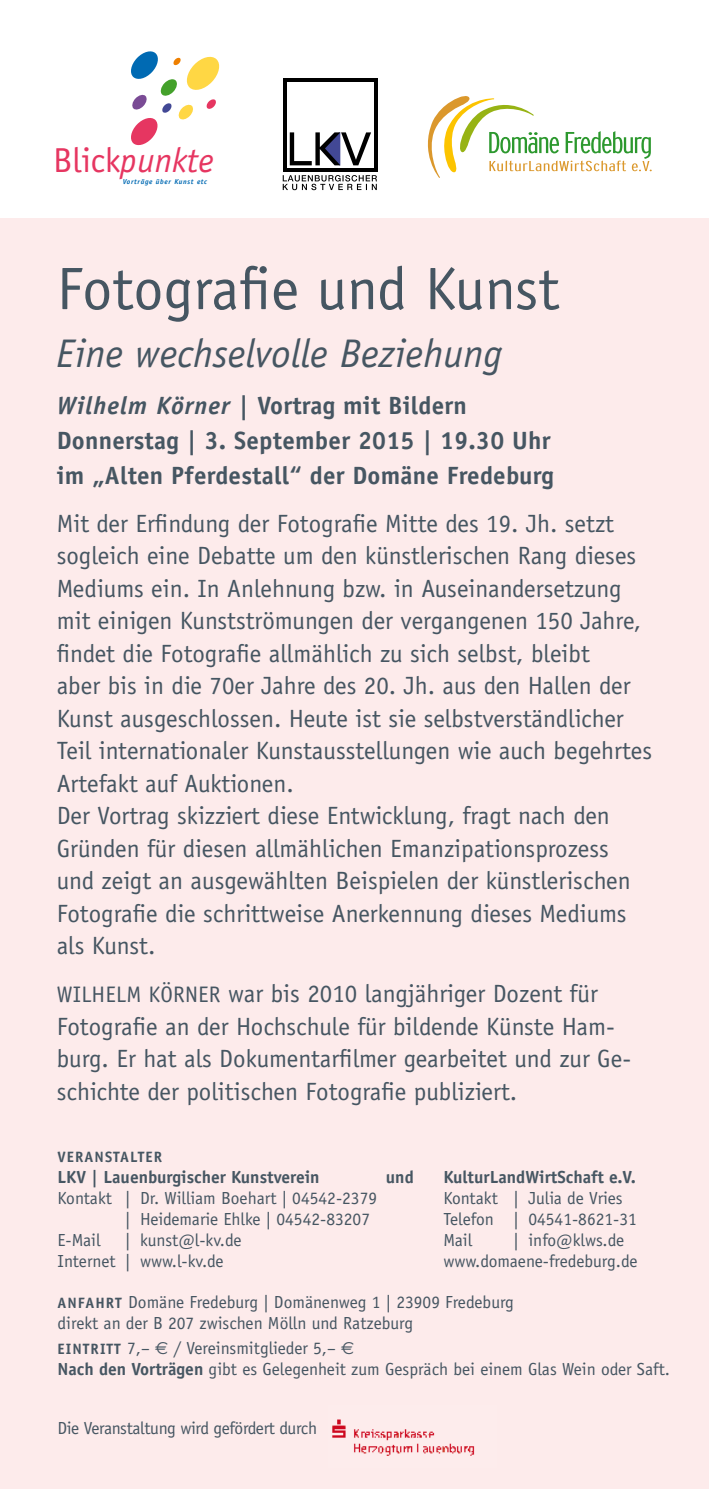
<style>
.page{position:relative;width:709px;height:1489px;background:#fff}
.page>*{position:absolute;margin:0;border:0;box-sizing:border-box;transform-origin:0 0}
.t1{font:60px "Officina Sans";color:#465662}
.t2{font:italic 40px "Officina Sans";color:#465662}
.t3{font:italic 34.75px "Officina Sans";color:#e63661}
.t4{font:25px/32.5px "Officina Sans";color:#465662}
.t5{font:700 25px/35px "Officina Sans";letter-spacing:.01em;color:#465662}
.t6{font:22.5px "Officina Sans";color:#465662}
.t7{font:17.5px/21px "Officina Sans";color:#465662}
.t8{font:700 17.5px "Officina Sans";color:#465662}
.t9{font:17.5px "Officina Sans";letter-spacing:-.02em;color:#465662}
.t10{font:700 15px "Officina Sans";letter-spacing:.07em;color:#465662}
.t11{font:italic 700 7px "Officina Sans";letter-spacing:.09em;color:#006ab3}
.s1{font-style:normal}
.s2{font-style:italic}
.s3{font-size:22.5px}
.s4{font-weight:700;font-size:15px}
.s5{font-family:"Euro Sans"}
.s6{font-weight:700}
</style>
<div class="page">
<div style="left:0;top:218px;width:709px;height:1270px;background:#fdebeb"></div>
<div style="left:283px;top:78px;width:94px;height:94px;background:#000"></div>
<div style="left:287px;top:82px;width:86px;height:86px;background:#fff"></div>
<svg style="left:290px;top:132px;width:81px;height:33px"></svg>
<svg style="left:283px;top:175px;width:94px;height:15px"></svg>
<svg style="left:427px;top:96px;width:224px;height:82px"></svg>
<svg style="left:131px;top:51px;width:89px;height:95px"></svg>
<img style="left:332px;top:1419px;width:143px;height:37px">
<h3 class="t3" style="left:53px;top:140px;width:162px"><span class="s1">Blick</span>punkte</h3>
<p class="t11" style="left:123px;top:177px;width:86px">Vorträge über Kunst etc</p>
<h1 class="t1" style="left:57px;top:254px;width:504px">Fotografie und Kunst</h1>
<h2 class="t2" style="left:57px;top:330px;width:447px">Eine wechselvolle Beziehung</h2>
<p class="t5" style="left:57px;top:388px;width:499px"><span class="s2">Wilhelm Körner |</span> Vortrag mit Bildern<br>Donnerstag | 3. September 2015 | 19.30 Uhr im „Alten Pferdestall“ der Domäne Fredeburg</p>
<p class="t4" style="left:57px;top:507px;width:597px">Mit der Erfindung der Fotografie Mitte des 19. Jh. setzt sogleich eine Debatte um den künstlerischen Rang dieses Mediums ein. In Anlehnung bzw. in Auseinandersetzung mit einigen Kunstströmungen der vergangenen 150 Jahre, findet die Fotografie allmählich zu sich selbst, bleibt<br>aber bis in die 70er Jahre des 20. Jh. aus den Hallen der Kunst ausgeschlossen. Heute ist sie selbstverständlicher Teil internationaler Kunstausstellungen wie auch begehrtes Artefakt auf Auktionen.<br>Der Vortrag skizziert diese Entwicklung, fragt nach den Gründen für diesen allmählichen Emanzipationsprozess und zeigt an ausgewählten Beispielen der künstlerischen Fotografie die schrittweise Anerkennung dieses Mediums als Kunst.</p>
<p class="t6" style="left:57px;top:981px;width:29px">Wilhelm</p>
<p class="t4" style="left:57px;top:977px;width:576px;text-indent:92px"><span class="s3">Körner</span> war bis 2010 langjähriger Dozent für Fotografie an der Hochschule für bildende Künste Ham&shy;burg. Er hat als Dokumentarfilmer gearbeitet und zur Ge&shy;schichte der politischen Fotografie publiziert.</p>
<p class="t10" style="left:58px;top:1147px;width:106px">Veranstalter</p>
<p class="t8" style="left:58px;top:1166px;width:264px">LKV | Lauenburgischer Kunstverein</p>
<p class="t8" style="left:386px;top:1166px;width:29px">und</p>
<p class="t7" style="left:58px;top:1187px;width:321px">Kontakt | Dr. William Boehart | 04542-2379</p>
<p class="t7" style="left:125px;top:1208px;width:246px">| Heidemarie Ehlke | 04542-83207</p>
<p class="t7" style="left:58px;top:1229px;width:45px">E-Mail</p>
<p class="t7" style="left:58px;top:1229px;width:185px;text-indent:67px">| kunst@l-kv.de<br>Internet | www.l-kv.de</p>
<p class="t8" style="left:443px;top:1165px;width:194px">KulturLandWirtSchaft e.V.</p>
<p class="t7" style="left:443px;top:1187px;width:195px">Kontakt | Julia de Vries<br>Telefon | 04541-8621-31<br>Mail</p>
<p class="t7" style="left:443px;top:1229px;width:196px;text-indent:70px">| info@klws.de www.domaene-fredeburg.de</p>
<p class="t7" style="left:57px;top:1291px;width:458px"><span class="s4">Anfa hrt</span> Domäne Fredeburg | Domänenweg 1 | 23909 Fredeburg direkt an der B 207 zwischen Mölln und Ratzeburg</p>
<p class="t7" style="left:57px;top:1337px;width:614px"><span class="s4">Eintritt</span> 7,– <span class="s5">€</span> / Vereinsmitglieder 5,– <span class="s5">€<br></span><span class="s6">N ach den Vorträgen</span> gibt es Gelegenheit zum Gespräch bei einem Glas Wein oder Saft.</p>
<p class="t9" style="left:57px;top:1417px;width:261px">Die Veranstaltung wird gefördert durch</p>
</div>
